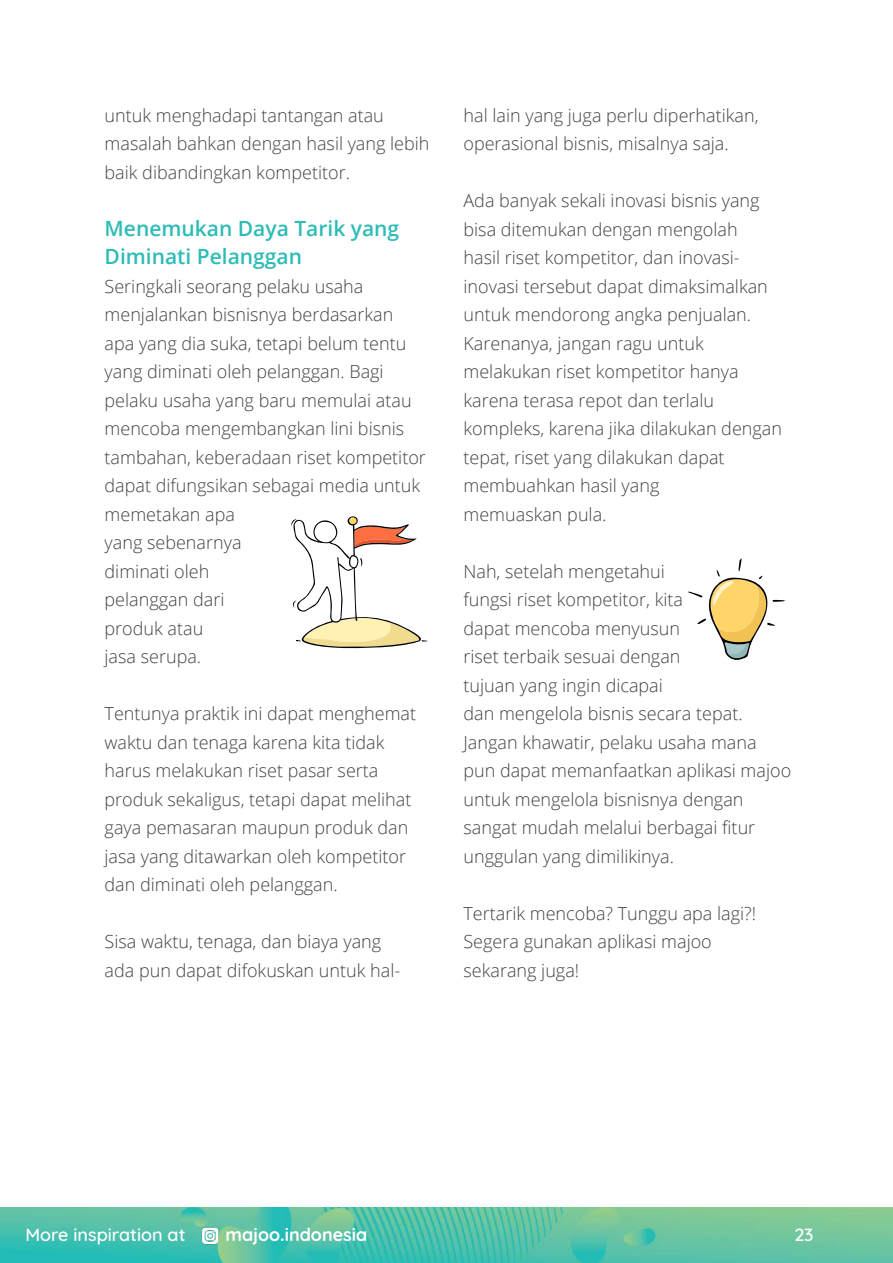
<style>
.page{position:relative;width:893px;height:1263px;background:#fff}
.page>*{position:absolute;margin:0;border:0;box-sizing:border-box;transform-origin:0 0}
.t1{font:600 21px/28.5px "Open Sans";color:#2dbcb6}
.t2{font:300 18px/28.5px "Open Sans";color:#424243}
.t3{font:500 18px "Quicksand";color:#fff}
.t4{font:700 18px "Quicksand";color:#fff}
</style>
<div class="page">
<img style="left:0;top:1207px;width:893px;height:56px">
<img style="left:200px;top:1207px;width:22px;height:56px">
<svg style="left:688px;top:558px;width:97px;height:102px"></svg>
<svg style="left:291px;top:516px;width:136px;height:133px"></svg>
<p class="t2" style="left:105px;top:101px;width:326px">untuk menghadapi tantangan atau masalah bahkan dengan hasil yang lebih baik dibandingkan kompetitor.</p>
<p class="t1" style="left:105px;top:214px;width:296px">Menemukan Daya Tarik yang<br>Diminati Pelanggan</p>
<p class="t2" style="left:105px;top:272px;width:323px">Seringkali seorang pelaku usaha menjalankan bisnisnya berdasarkan apa yang dia suka, tetapi belum tentu yang diminati oleh pelanggan. Bagi pelaku usaha yang baru memulai atau mencoba mengembangkan lini bisnis tambahan, keberadaan riset kompetitor dapat difungsikan sebagai media untuk memetakan apa<br>yang sebenarnya<br>diminati oleh<br>pelanggan dari<br>produk atau<br>jasa serupa.</p>
<p class="t2" style="left:105px;top:699px;width:313px">Tentunya praktik ini dapat menghemat waktu dan tenaga karena kita tidak harus melakukan riset pasar serta produk sekaligus, tetapi dapat melihat gaya pemasaran maupun produk dan jasa yang ditawarkan oleh kompetitor dan diminati oleh pelanggan.</p>
<p class="t2" style="left:105px;top:927px;width:297px">Sisa waktu, tenaga, dan biaya yang ada pun dapat difokuskan untuk hal-</p>
<p class="t2" style="left:463px;top:101px;width:297px">hal lain yang juga perlu diperhatikan, operasional bisnis, misalnya saja.</p>
<p class="t2" style="left:463px;top:186px;width:320px">Ada banyak sekali inovasi bisnis yang bisa ditemukan dengan mengolah<br>hasil riset kompetitor, dan inovasi&shy;inovasi tersebut dapat dimaksimalkan untuk mendorong angka penjualan.<br>Karenanya, jangan ragu untuk melakukan riset kompetitor hanya karena terasa repot dan terlalu kompleks, karena jika dilakukan dengan tepat, riset yang dilakukan dapat membuahkan hasil yang<br>memuaskan pula.</p>
<p class="t2" style="left:463px;top:557px;width:329px">Nah, setelah mengetahui<br>fungsi riset kompetitor, kita<br>dapat mencoba menyusun<br>riset terbaik sesuai dengan<br>tujuan yang ingin dicapai<br>dan mengelola bisnis secara tepat.<br>Jangan khawatir, pelaku usaha mana pun dapat memanfaatkan aplikasi majoo untuk mengelola bisnisnya dengan sangat mudah melalui berbagai fitur unggulan yang dimilikinya.</p>
<p class="t2" style="left:463px;top:898px;width:294px">Tertarik mencoba? Tunggu apa lagi?!<br>Segera gunakan aplikasi majoo sekarang juga!</p>
<p class="t3" style="left:26px;top:1220px;width:161px">More inspiration at</p>
<p class="t4" style="left:225px;top:1220px;width:143px">majoo.indonesia</p>
<p class="t3" style="left:794px;top:1220px;width:21px">23</p>
</div>
